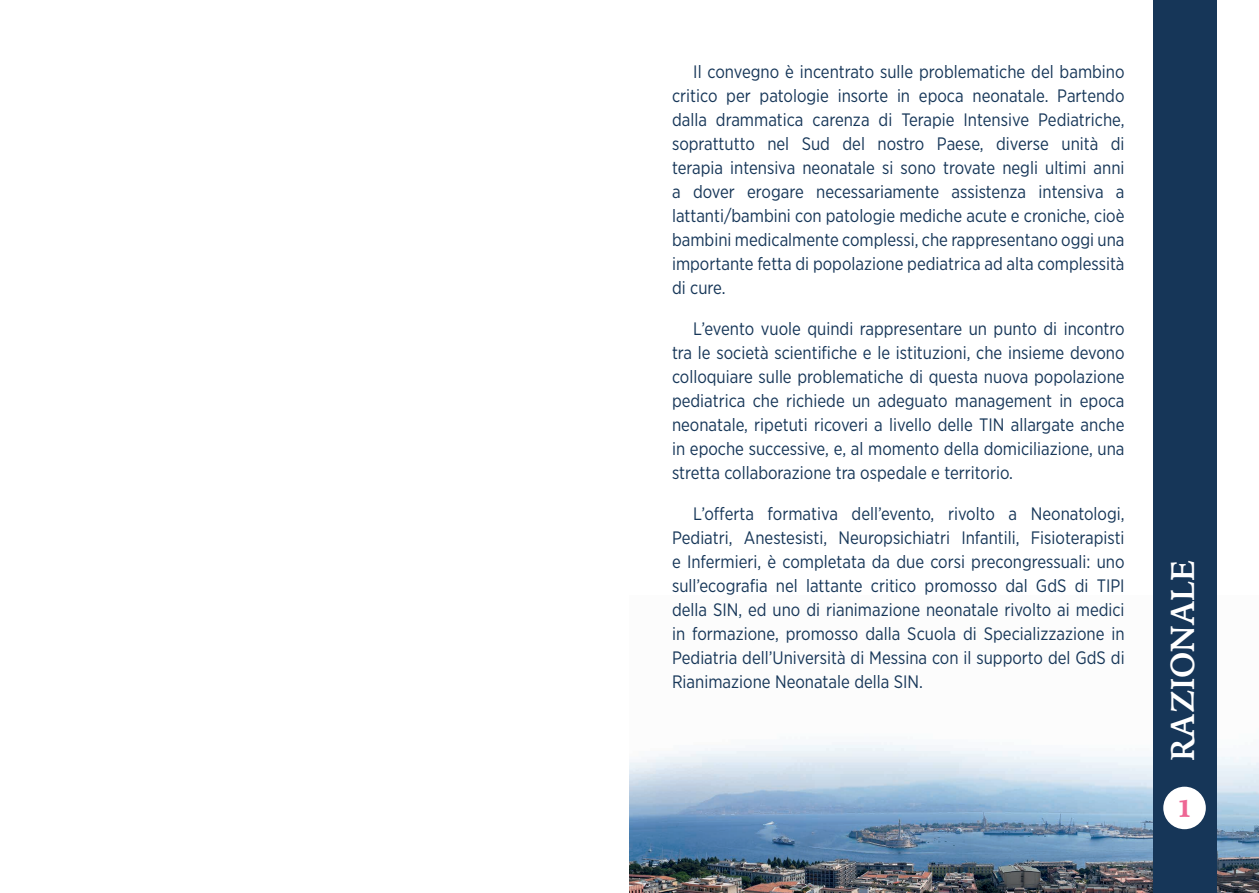
<style>
.page{position:relative;width:1259px;height:893px;background:#fff}
.page>*{position:absolute;margin:0;border:0;box-sizing:border-box;transform-origin:0 0}
.t1{font:700 33px "Iowan Old Style";color:#fff;scale:.95 1}
.t2{font:900 24px "Iowan Old Style";color:#ee6694;scale:.95 1}
.t3{font:18px/24px "Gotham Narrow";color:#163658;text-align:justify;scale:.95 1}
</style>
<div class="page">
<img style="left:629px;top:595px;width:630px;height:298px">
<div style="left:1152px;top:0;width:64px;height:893px;background:#163658"></div>
<div style="left:1163px;top:787px;width:42px;height:42px;background:#fff;border-radius:50%"></div>
<p class="t3" style="left:672px;top:59px;width:478px;text-indent:21px">Il convegno è incentrato sulle problematiche del bambino critico per patologie insorte in epoca neonatale. Partendo dalla drammatica carenza di Terapie Intensive Pediatriche, soprattutto nel Sud del nostro Paese, diverse unità di terapia intensiva neonatale si sono trovate negli ultimi anni a dover erogare necessariamente assistenza intensiva a lattanti/bambini con patologie mediche acute e croniche, cioè bambini medicalmente complessi, che rappresentano oggi una importante fetta di popolazione pediatrica ad alta complessità di cure.</p>
<p class="t3" style="left:672px;top:317px;width:478px;text-indent:21px">L’evento vuole quindi rappresentare un punto di incontro tra le società scientifiche e le istituzioni, che insieme devono colloquiare sulle problematiche di questa nuova popolazione pediatrica che richiede un adeguato management in epoca neonatale, ripetuti ricoveri a livello delle TIN allargate anche in epoche successive, e, al momento della domiciliazione, una stretta collaborazione tra ospedale e territorio.</p>
<p class="t3" style="left:672px;top:502px;width:478px;text-indent:21px">L’offerta formativa dell’evento, rivolto a Neonatologi, Pediatri, Anestesisti, Neuropsichiatri Infantili, Fisioterapisti e Infermieri, è completata da due corsi precongressuali: uno sull’ecografia nel lattante critico promosso dal GdS di TIPI della SIN, ed uno di rianimazione neonatale rivolto ai medici in formazione, promosso dalla Scuola di Specializzazione in Pediatria dell’Università di Messina con il supporto del GdS di Rianimazione Neonatale della SIN.</p>
<p class="t1" style="left:1152px;top:761px;width:213px;rotate:-90deg">RAZIONALE</p>
<p class="t2" style="left:1177px;top:792px;width:17px">1</p>
</div>
